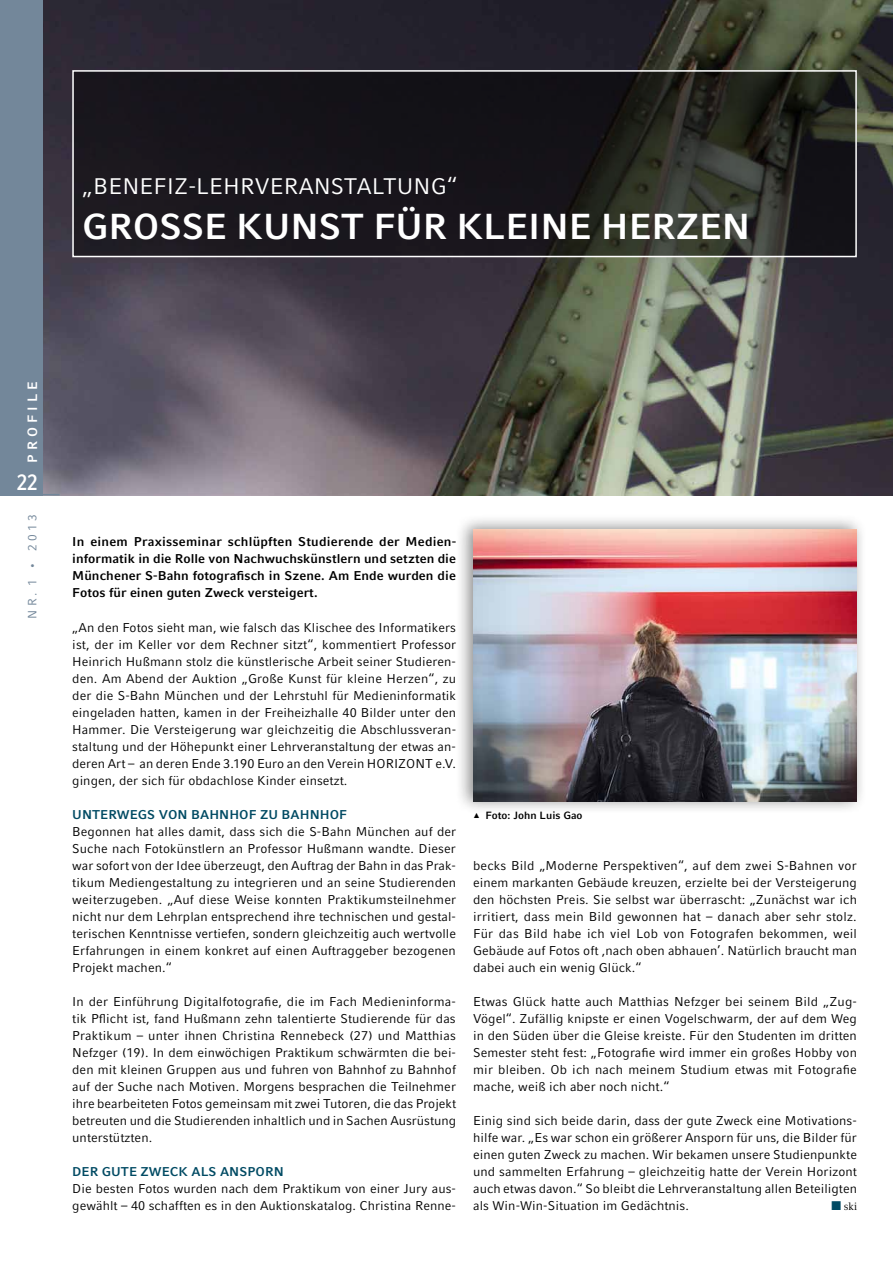
<style>
.page{position:relative;width:893px;height:1263px;background:#fff}
.page>*{position:absolute;margin:0;border:0;box-sizing:border-box;transform-origin:0 0}
.t1{font:700 36px "LMU Compatil Fact";color:#fff}
.t2{font:22.5px "LMU Compatil Fact";color:#fff}
.t3{font:700 22.5px "LMU Compatil Fact";color:#fff;scale:.8 1}
.t4{font:700 13.5px "LMU Compatil Fact";letter-spacing:.3em;color:#fff}
.t5{font:12.75px/17px "LMU Compatil Fact";letter-spacing:.005em;color:#000;text-align:justify}
.t6{font:700 12.75px/17px "LMU Compatil Fact";letter-spacing:.005em;color:#000;text-align:justify}
.t7{font:700 12.75px "LMU Compatil Fact";letter-spacing:.005em;color:#004a63}
.t8{font:12px "LMU Compatil Fact";letter-spacing:.3em;color:#73879a}
.t9{font:700 10.5px "LMU Compatil Fact";color:#000}
.t10{font:10.5px "LMU Compatil Text";color:#000}
.s1{color:#004a63}
</style>
<div class="page">
<img style="left:43px;top:0;width:850px;height:495px">
<div style="left:455px;top:514px;width:412px;height:300px;background:#000;opacity:.45"></div>
<img style="left:473px;top:529px;width:384px;height:272px">
<svg style="left:75px;top:73px;width:779px;height:181px;background:#1c1b1d"></svg>
<div style="left:72px;top:70px;width:785px;height:187px;border:2px solid #fff"></div>
<div style="left:0;top:0;width:43px;height:495px;background:#73879a"></div>
<hr style="left:0;top:494px;width:60px;height:1px;background:#73879a">
<h2 class="t2" style="left:82px;top:173px;width:40px">„Benefiz</h2>
<h2 class="t2" style="left:188px;top:173px;width:37px">-Lehrveranstaltung</h2>
<h2 class="t2" style="left:447px;top:173px;width:12px">“</h2>
<h1 class="t1" style="left:82px;top:206px;width:669px">GroSSe Kunst für kleine Herzen</h1>
<p class="t4" style="left:24px;top:463px;width:81px;rotate:-90deg">P rofile</p>
<h2 class="t3" style="left:17px;top:469px;width:27px">22</h2>
<p class="t8" style="left:25px;top:619px;width:107px;rotate:-90deg">NR. 1 • 2013</p>
<p class="t6" style="left:72px;top:533px;width:385px">I n einem Praxisseminar schlüpften Studierende der Medien&shy;informatik in die Rolle von Nachwuchskünstlern und setzten die M ünchener S-Bahn fotografisch in Szene. Am Ende wurden die Fotos für einen guten Zweck versteigert.</p>
<p class="t5" style="left:72px;top:618px;width:385px">„An den Fotos sieht man, wie falsch das Klischee des Informatikers ist, der im Keller vor dem Rechner sitzt“, kommentiert Professor Heinrich Hußmann stolz die künstlerische Arbeit seiner Studieren&shy;den. Am Abend der Auktion „Große Kunst für kleine Herzen“, zu der die S-Bahn München und der Lehrstuhl für Medieninformatik eingeladen hatten, kamen in der Freiheizhalle 40 Bilder unter den Hammer. Die Versteigerung war gleichzeitig die Abschlussveran&shy;staltung und der Höhepunkt einer Lehrveranstaltung der etwas an&shy;deren Art – an deren Ende 3.190 Euro an den Verein HORIZONT e.V. gingen, der sich für obdachlose Kinder einsetzt.</p>
<p class="t7" style="left:72px;top:807px;width:56px">U nterwegs</p>
<p class="t7" style="left:159px;top:807px;width:190px">von Bah nhof zu Bah nhof</p>
<p class="t5" style="left:72px;top:823px;width:385px">Begonnen hat alles damit, dass sich die S-Bahn München auf der Suche nach Fotokünstlern an Professor Hußmann wandte. Dieser war sofort von der Idee überzeugt, den Auftrag der Bahn in das Prak&shy;tikum Mediengestaltung zu integrieren und an seine Studierenden weiterzugeben. „Auf diese Weise konnten Praktikumsteilnehmer nicht nur dem Lehrplan entsprechend ihre technischen und gestal&shy;terischen Kenntnisse vertiefen, sondern gleichzeitig auch wertvolle Erfahrungen in einem konkret auf einen Auftraggeber bezogenen Projekt machen.“</p>
<p class="t5" style="left:72px;top:993px;width:385px">In der Einführung Digitalfotografie, die im Fach Medieninforma&shy;tik Pflicht ist, fand Hußmann zehn talentierte Studierende für das Praktikum – unter ihnen Christina Rennebeck (27) und Matthias Nefzger (19). In dem einwöchigen Praktikum schwärmten die bei&shy;den mit kleinen Gruppen aus und fuhren von Bahnhof zu Bahnhof auf der Suche nach Motiven. Morgens besprachen die Teilnehmer ihre bearbeiteten Fotos gemeinsam mit zwei Tutoren, die das Projekt betreuten und die Studierenden inhaltlich und in Sachen Ausrüstung unterstützten.</p>
<p class="t7" style="left:72px;top:1164px;width:79px">Der gute Zwe</p>
<p class="t7" style="left:170px;top:1164px;width:115px">ck als Ansporn</p>
<p class="t5" style="left:72px;top:1180px;width:385px">Die besten Fotos wurden nach dem Praktikum von einer Jury aus&shy;gewählt – 40 schafften es in den Auktionskatalog. Christina Renne-</p>
<p class="t9" style="left:480px;top:809px;width:104px">Foto: John Luis Gao</p>
<p class="t5" style="left:473px;top:857px;width:385px">becks Bild „Moderne Perspektiven“, auf dem zwei S-Bahnen vor einem markanten Gebäude kreuzen, erzielte bei der Versteigerung den höchsten Preis. Sie selbst war überrascht: „Zunächst war ich irritiert, dass mein Bild gewonnen hat – danach aber sehr stolz.<br>Für das Bild habe ich viel Lob von Fotografen bekommen, weil Gebäude auf Fotos oft ‚nach oben abhauen’. Natürlich braucht man dabei auch ein wenig Glück.“</p>
<p class="t5" style="left:473px;top:993px;width:385px">Etwas Glück hatte auch Matthias Nefzger bei seinem Bild „Zug-Vögel“. Zufällig knipste er einen Vogelschwarm, der auf dem Weg in den Süden über die Gleise kreiste. Für den Studenten im dritten Semester steht fest: „Fotografie wird immer ein großes Hobby von mir bleiben. Ob ich nach meinem Studium etwas mit Fotografie mache, weiß ich aber noch nicht.“</p>
<p class="t5" style="left:473px;top:1112px;width:385px">Einig sind sich beide darin, dass der gute Zweck eine Motivations&shy;hilfe war. „Es war schon ein größerer Ansporn für uns, die Bilder für einen guten Zweck zu machen. Wir bekamen unsere Studienpunkte und sammelten Erfahrung – gleichzeitig hatte der Verein Horizont auch etwas davon.“ So bleibt die Lehrveranstaltung allen Beteiligten als Win-Win-Situation im Gedächtnis.</p>
<p class="t10" style="left:831px;top:1200px;width:27px"><span class="s1">■</span> ski</p>
</div>
